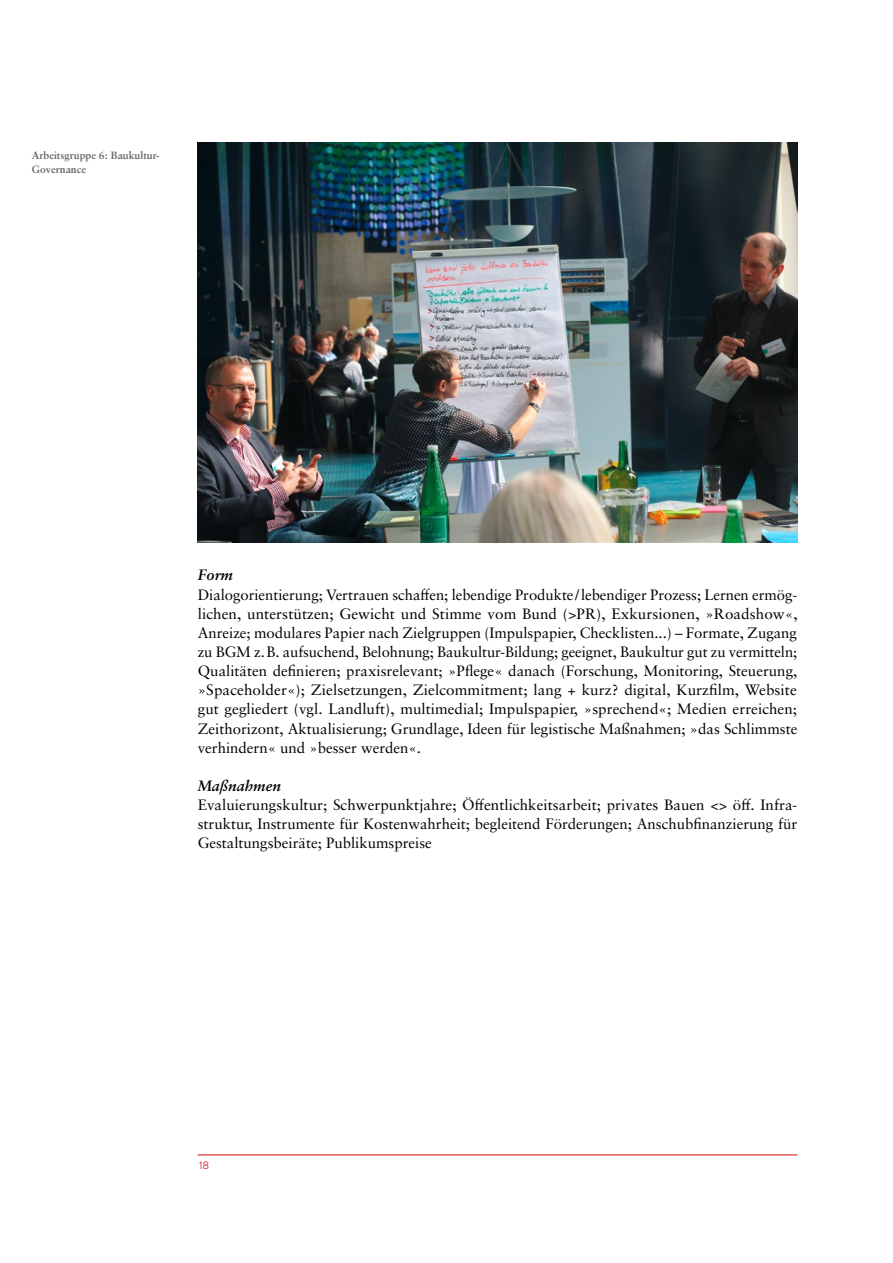
<style>
.page{position:relative;width:893px;height:1263px;background:#fff}
.page>*{position:absolute;margin:0;border:0;box-sizing:border-box;transform-origin:0 0}
.Lauftext{font:15px/19.2px "Sabon LT Pro";color:#000;text-align:justify}
.Überschrift_4{font:italic 700 15px "Sabon LT Pro";color:#000}
.t1{font:700 10.5px/13.5px "Sabon LT Pro";color:#636362}
.t2{font:300 10.5px "Akzidenz Grotesk Pro";color:#d1050c}
</style>
<div class="page">
<hr style="left:198px;top:1154px;width:599px;height:1px;background:#d1050c">
<img style="left:198px;top:143px;width:599px;height:400px">
<p class="t1" style="left:32px;top:149px;width:129px">Arbeitsgruppe 6: Baukultur-<br>Governance</p>
<h4 class="Überschrift_4" style="left:198px;top:566px;width:37px">Form</h4>
<p class="Lauftext" style="left:198px;top:584px;width:601px">Dialogorientierung; Vertrauen schaffen; lebendige Produkte/lebendiger Prozess; Lernen ermög&shy;lichen, unterstützen; Gewicht und Stimme vom Bund (&gt;PR), Exkursionen, »Roadshow«, Anreize; modulares Papier nach Zielgruppen (Impulspapier, Checklisten...) – Formate, Zugang zu BGM z.B. aufsuchend, Belohnung; Baukultur-Bildung; geeignet, Baukultur gut zu vermitteln; Qualitäten definieren; praxisrelevant; »Pflege« danach (Forschung, Monitoring, Steuerung, »Spaceholder«); Zielsetzungen, Zielcommitment; lang + kurz? digital, Kurzfilm, Website gut gegliedert (vgl. Landluft), multimedial; Impulspapier, »sprechend«; Medien erreichen; Zeithorizont, Aktualisierung; Grundlage, Ideen für legistische Maßnahmen; »das Schlimmste verhindern« und »besser werden«.</p>
<h4 class="Überschrift_4" style="left:198px;top:776px;width:85px">Maßnahmen</h4>
<p class="Lauftext" style="left:198px;top:795px;width:601px">Evaluierungskultur; Schwerpunktjahre; Öffentlichkeitsarbeit; privates Bauen &lt;&gt; öff. Infra&shy;struktur, Instrumente für Kostenwahrheit; begleitend Förderungen; Anschubfinanzierung für Gestaltungsbeiräte; Publikumspreise</p>
<p class="t2" style="left:198px;top:1158px;width:13px">18</p>
</div>
